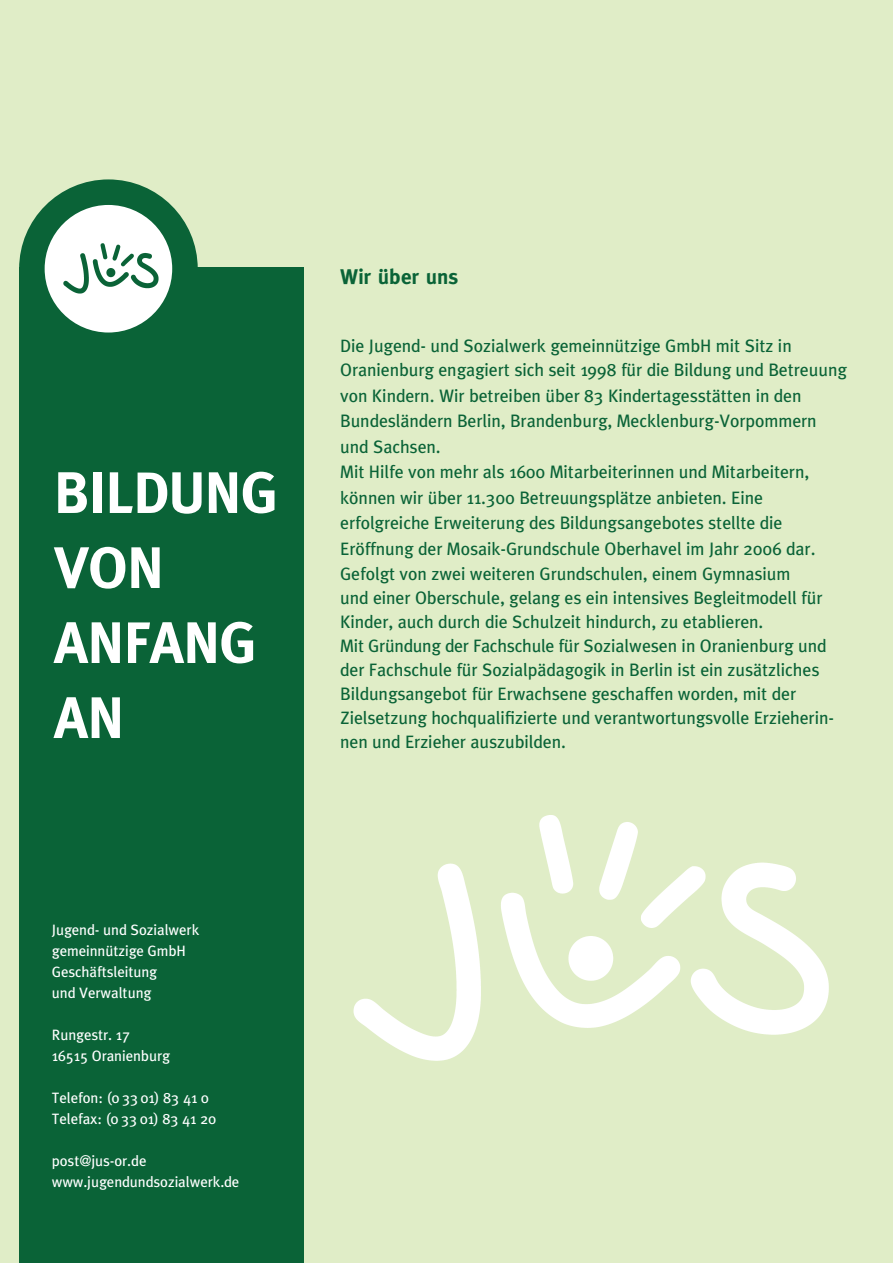
<style>
.page{position:relative;width:893px;height:1263px;background:#e0edc7}
.page>*{position:absolute;margin:0;border:0;box-sizing:border-box;transform-origin:0 0}
.t1{font:700 58.5px/75px "Meta";color:#fff}
.t2{font:700 21.15px "Meta";color:#0a6337}
.Rückentext{font:18px/25px "Meta";color:#0a6337}
.t3{font:15px "Meta";color:#fff}
</style>
<div class="page">
<div style="left:19px;top:268px;width:285px;height:995px;background:#0a6337"></div>
<div style="left:19px;top:179px;width:179px;height:179px;background:#0a6337;border-radius:50%"></div>
<div style="left:45px;top:205px;width:127px;height:127px;background:#fff;border-radius:50%"></div>
<img style="left:63px;top:244px;width:96px;height:49px">
<img style="left:353px;top:815px;width:476px;height:246px">
<p class="t1" style="left:54px;top:455px;width:224px">BILDUNG<br>VON</p>
<p class="t1" style="left:54px;top:605px;width:203px">ANFANG<br>AN</p>
<p class="t2" style="left:340px;top:265px;width:120px">Wir über uns</p>
<p class="Rückentext" style="left:340px;top:333px;width:508px">Die Jugend- und Sozialwerk gemeinnützige GmbH mit Sitz in Oranienburg engagiert sich seit 1998 für die Bildung und Betreuung von Kindern. Wir betreiben über 83 Kindertagesstätten in den Bundesländern Berlin, Brandenburg, Mecklenburg-Vorpommern und Sachsen.</p>
<p class="Rückentext" style="left:340px;top:459px;width:484px">Mit Hilfe von mehr als 1600 Mitarbeiterinnen und Mitarbeitern, können wir über 11.300 Betreuungsplätze anbieten. Eine erfolgreiche Erweiterung des Bildungsangebotes stellte die Eröffnung der Mosaik-Grundschule Oberhavel im Jahr 2006 dar.<br>Gefolgt von zwei weiteren Grundschulen, einem Gymnasium und einer Oberschule, gelang es ein intensives Begleitmodell für Kinder, auch durch die Schulzeit hindurch, zu etablieren.</p>
<p class="Rückentext" style="left:340px;top:634px;width:495px;line-height:24px">Mit Gründung der Fachschule für Sozialwesen in Oranienburg und der Fachschule für Sozialpädagogik in Berlin ist ein zusätzliches Bildungsangebot für Erwachsene geschaffen worden, mit der Zielsetzung hochqualifizierte und verantwortungsvolle Erzieherin&shy;nen und Erzieher auszubilden.</p>
<p class="t3" style="left:52px;top:921px;width:149px">Jugend- und Sozialwerk</p>
<p class="t3" style="left:52px;top:942px;width:136px">gemeinnützige GmbH</p>
<p class="t3" style="left:52px;top:963px;width:107px">Geschäftsleitung</p>
<p class="t3" style="left:52px;top:984px;width:101px">und Verwaltung</p>
<p class="t3" style="left:52px;top:1026px;width:80px">Rungestr. 17</p>
<p class="t3" style="left:52px;top:1047px;width:120px">16515 Oranienburg</p>
<p class="t3" style="left:52px;top:1089px;width:159px">Telefon: (0 33 01) 83 41 0</p>
<p class="t3" style="left:52px;top:1110px;width:166px">Telefax: (0 33 01) 83 41 20</p>
<p class="t3" style="left:52px;top:1152px;width:96px">post@jus-or.de</p>
<p class="t3" style="left:52px;top:1173px;width:189px">www.jugendundsozialwerk.de</p>
</div>
